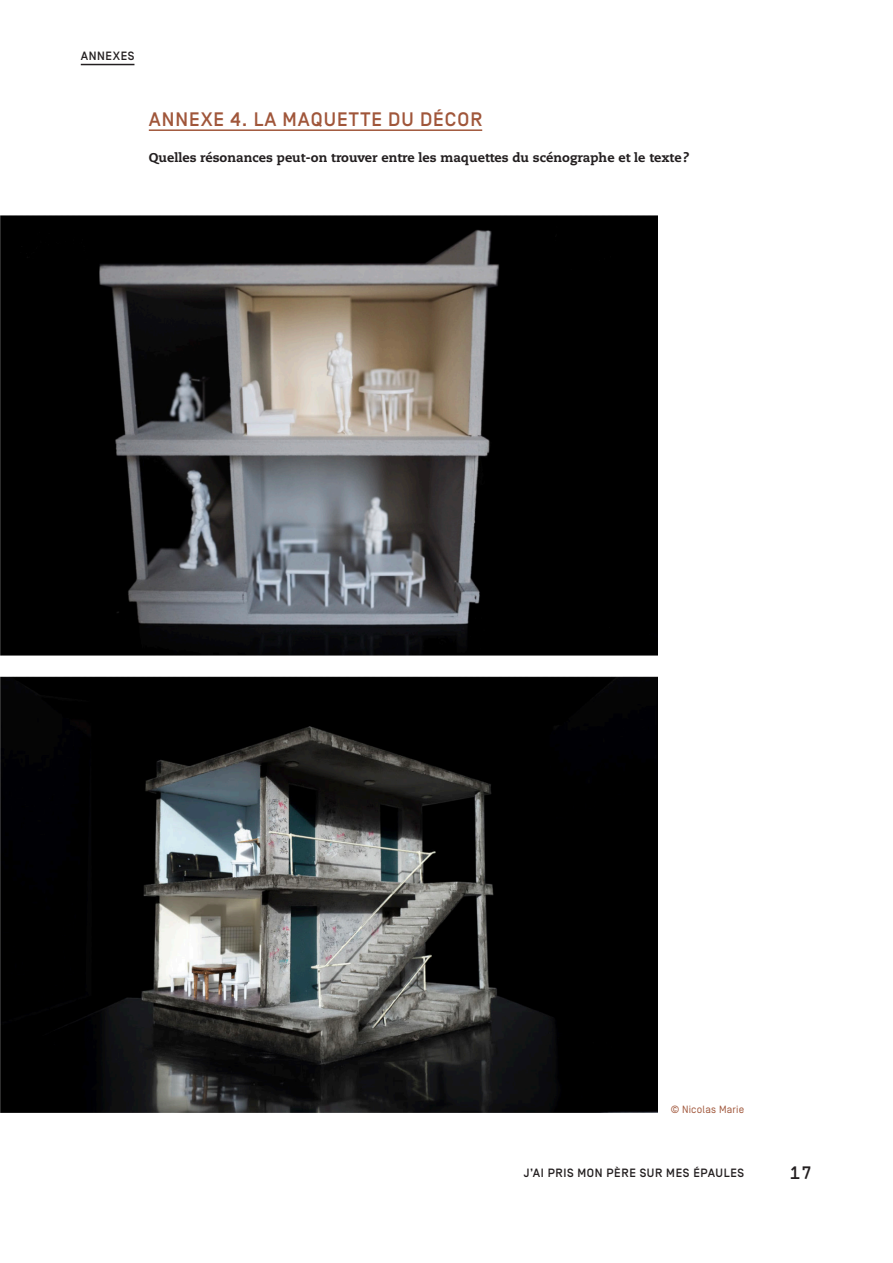
<style>
.page{position:relative;width:893px;height:1263px;background:#fff}
.page>*{position:absolute;margin:0;border:0;box-sizing:border-box;transform-origin:0 0}
.Titre_2{font:500 19.5px "Simplon BP";letter-spacing:.05em;color:#a0563a}
.t1{font:500 18px "Simplon BP Mono";color:#231f20}
.Texte_courant_sans_e{font:800 12.75px "Caecilia LT Std";color:#231f20}
.t2{font:500 12px "Simplon BP";letter-spacing:.05em;color:#231f20}
.Legende{font:10.5px "Simplon BP Regular";letter-spacing:.02em;color:#a0563a}
</style>
<div class="page">
<hr style="left:81px;top:64px;width:53px;height:1px;background:#231f20">
<hr style="left:149px;top:129px;width:333px;height:2px;background:#a0563a">
<img style="left:0;top:216px;width:657px;height:439px">
<img style="left:0;top:677px;width:657px;height:436px">
<p class="t2" style="left:81px;top:49px;width:17px">ANNEXES</p>
<p class="Titre_2" style="left:149px;top:108px;width:335px">ANNEXE 4. LA MAQUETTE DU DÉCOR</p>
<p class="Texte_courant_sans_e" style="left:149px;top:149px;width:542px">Quelles résonances peut-on trouver entre les maquettes du scénographe et le texte?</p>
<p class="Legende" style="left:671px;top:1103px;width:75px">© Nicolas Marie</p>
<p class="t2" style="left:524px;top:1166px;width:222px">J’AI PRIS MON PÈRE SUR MES ÉPAULES</p>
<h2 class="t1" style="left:789px;top:1161px;width:24px">17</h2>
</div>
